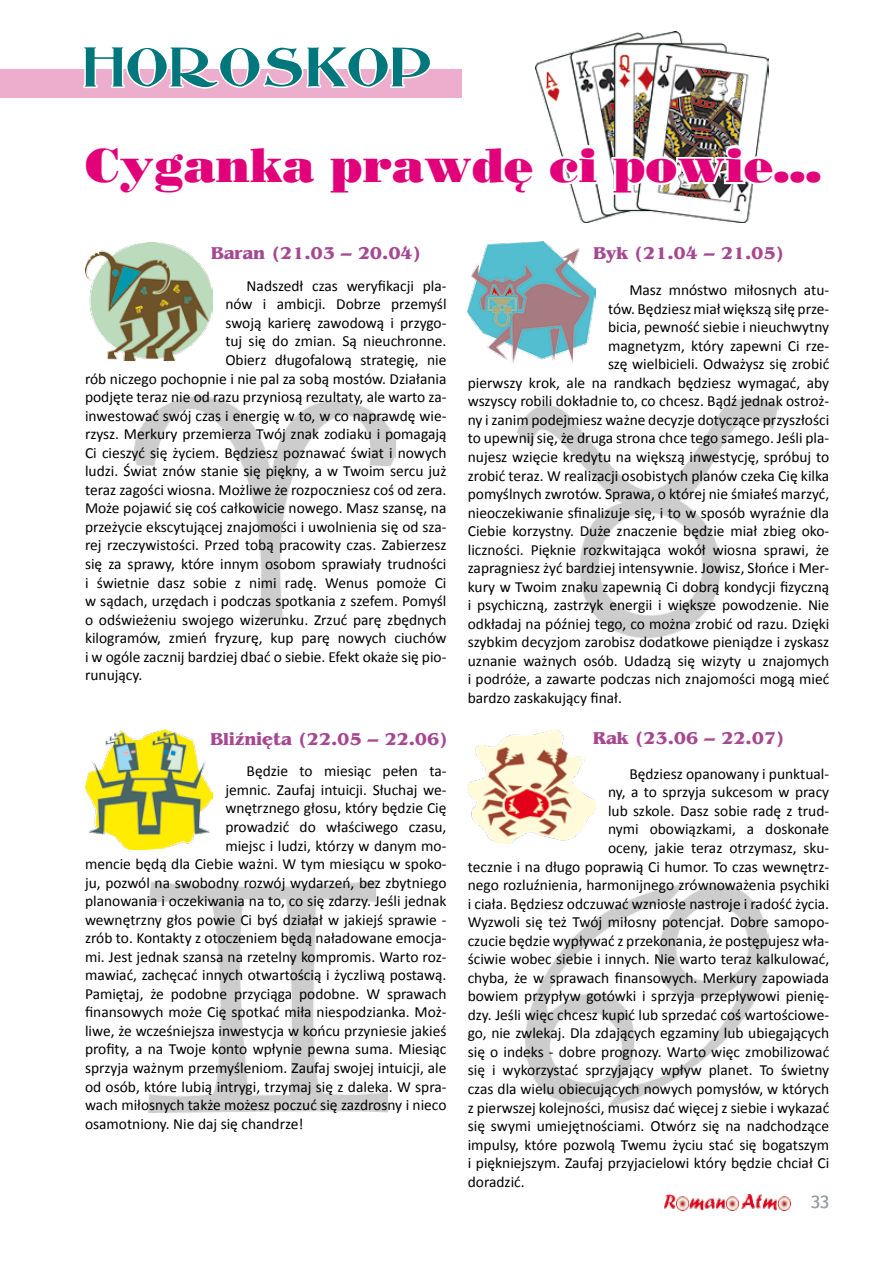
<style>
.page{position:relative;width:893px;height:1263px;background:#fff}
.page>*{position:absolute;margin:0;border:0;box-sizing:border-box;transform-origin:0 0}
.t1{font:54px "Abbess";color:#00777c}
.t2{font:48px "Bodnoff";color:#e2007a}
.t3{font:700 18px "Bangkok";color:#a64891}
.t4{font:16.5px "Tahoma";color:#99a1a6}
.t5{font:15.45px "Calibri";color:#000}
</style>
<div class="page">
<img style="left:664px;top:1195px;width:126px;height:15px">
<img style="left:526px;top:884px;width:242px;height:223px">
<img style="left:148px;top:880px;width:240px;height:232px">
<img style="left:516px;top:398px;width:262px;height:240px">
<img style="left:134px;top:397px;width:261px;height:224px">
<img style="left:468px;top:729px;width:127px;height:115px">
<img style="left:85px;top:729px;width:128px;height:120px">
<img style="left:536px;top:32px;width:232px;height:190px">
<div style="left:0;top:69px;width:461px;height:28px;background:#ecaecc"></div>
<svg style="left:81px;top:69px;width:352px;height:29px"></svg>
<svg style="left:536px;top:143px;width:2px;height:55px"></svg>
<svg style="left:546px;top:143px;width:55px;height:45px"></svg>
<svg style="left:609px;top:143px;width:159px;height:54px"></svg>
<img style="left:85px;top:242px;width:128px;height:119px">
<img style="left:468px;top:241px;width:127px;height:123px">
<h1 class="t1" style="left:83px;top:36px;width:350px">HOROSKOP</h1>
<h2 class="t2" style="left:85px;top:137px;width:738px">Cyganka prawdę ci powie…</h2>
<p class="t3" style="left:211px;top:243px;width:211px">Baran (21.03 – 20.04)</p>
<p class="t5" style="left:247px;top:276px;width:201px">Nadszedł czas weryfikacji pla-</p>
<p class="t5" style="left:225px;top:295px;width:223px">nów i ambicji. Dobrze przemyśl</p>
<p class="t5" style="left:225px;top:313px;width:223px">swoją karierę zawodową i przygo-</p>
<p class="t5" style="left:225px;top:332px;width:223px">tuj się do zmian. Są nieuchronne.</p>
<p class="t5" style="left:225px;top:350px;width:223px">Obierz długofalową strategię, nie</p>
<p class="t5" style="left:85px;top:369px;width:363px">rób niczego pochopnie i nie pal za sobą mostów. Działania</p>
<p class="t5" style="left:85px;top:387px;width:363px">podjęte teraz nie od razu przyniosą rezultaty, ale warto za-</p>
<p class="t5" style="left:85px;top:406px;width:363px">inwestować swój czas i energię w to, w co naprawdę wie-</p>
<p class="t5" style="left:85px;top:424px;width:363px">rzysz. Merkury przemierza Twój znak zodiaku i pomagają</p>
<p class="t5" style="left:85px;top:443px;width:363px">Ci cieszyć się życiem. Będziesz poznawać świat i nowych</p>
<p class="t5" style="left:85px;top:461px;width:363px">ludzi. Świat znów stanie się piękny, a w Twoim sercu już</p>
<p class="t5" style="left:85px;top:480px;width:363px">teraz zagości wiosna. Możliwe że rozpoczniesz coś od zera.</p>
<p class="t5" style="left:85px;top:499px;width:363px">Może pojawić się coś całkowicie nowego. Masz szansę, na</p>
<p class="t5" style="left:85px;top:517px;width:363px">przeżycie ekscytującej znajomości i uwolnienia się od sza-</p>
<p class="t5" style="left:85px;top:536px;width:363px">rej rzeczywistości. Przed tobą pracowity czas. Zabierzesz</p>
<p class="t5" style="left:85px;top:554px;width:363px">się za sprawy, które innym osobom sprawiały trudności</p>
<p class="t5" style="left:85px;top:573px;width:363px">i świetnie dasz sobie z nimi radę. Wenus pomoże Ci</p>
<p class="t5" style="left:85px;top:591px;width:363px">w sądach, urzędach i podczas spotkania z szefem. Pomyśl</p>
<p class="t5" style="left:85px;top:610px;width:363px">o odświeżeniu swojego wizerunku. Zrzuć parę zbędnych</p>
<p class="t5" style="left:85px;top:628px;width:363px">kilogramów, zmień fryzurę, kup parę nowych ciuchów</p>
<p class="t5" style="left:85px;top:647px;width:363px">i w ogóle zacznij bardziej dbać o siebie. Efekt okaże się pio-</p>
<p class="t5" style="left:85px;top:665px;width:59px">runujący.</p>
<p class="t3" style="left:210px;top:729px;width:238px">Bliźnięta (22.05 – 22.06)</p>
<p class="t5" style="left:247px;top:762px;width:201px">Będzie to miesiąc pełen ta-</p>
<p class="t5" style="left:225px;top:780px;width:223px">jemnic. Zaufaj intuicji. Słuchaj we-</p>
<p class="t5" style="left:225px;top:799px;width:223px">wnętrznego głosu, który będzie Cię</p>
<p class="t5" style="left:225px;top:817px;width:223px">prowadzić do właściwego czasu,</p>
<p class="t5" style="left:225px;top:836px;width:223px">miejsc i ludzi, którzy w danym mo-</p>
<p class="t5" style="left:85px;top:854px;width:363px">mencie będą dla Ciebie ważni. W tym miesiącu w spoko-</p>
<p class="t5" style="left:85px;top:873px;width:363px">ju, pozwól na swobodny rozwój wydarzeń, bez zbytniego</p>
<p class="t5" style="left:85px;top:891px;width:363px">planowania i oczekiwania na to, co się zdarzy. Jeśli jednak</p>
<p class="t5" style="left:85px;top:910px;width:363px">wewnętrzny głos powie Ci byś działał w jakiejś sprawie -</p>
<p class="t5" style="left:85px;top:928px;width:363px">zrób to. Kontakty z otoczeniem będą naładowane emocja-</p>
<p class="t5" style="left:85px;top:947px;width:363px">mi. Jest jednak szansa na rzetelny kompromis. Warto roz-</p>
<p class="t5" style="left:85px;top:965px;width:363px">mawiać, zachęcać innych otwartością i życzliwą postawą.</p>
<p class="t5" style="left:85px;top:984px;width:363px">Pamiętaj, że podobne przyciąga podobne. W sprawach</p>
<p class="t5" style="left:85px;top:1003px;width:363px">finansowych może Cię spotkać miła niespodzianka. Moż-</p>
<p class="t5" style="left:85px;top:1021px;width:363px">liwe, że wcześniejsza inwestycja w końcu przyniesie jakieś</p>
<p class="t5" style="left:85px;top:1040px;width:363px">profity, a na Twoje konto wpłynie pewna suma. Miesiąc</p>
<p class="t5" style="left:85px;top:1058px;width:363px">sprzyja ważnym przemyśleniom. Zaufaj swojej intuicji, ale</p>
<p class="t5" style="left:85px;top:1077px;width:363px">od osób, które lubią intrygi, trzymaj się z daleka. W spra-</p>
<p class="t5" style="left:85px;top:1095px;width:363px">wach miłosnych także możesz poczuć się zazdrosny i nieco</p>
<p class="t5" style="left:85px;top:1114px;width:220px">osamotniony. Nie daj się chandrze!</p>
<p class="t3" style="left:593px;top:243px;width:192px">Byk (21.04 – 21.05)</p>
<p class="t5" style="left:629px;top:280px;width:201px">Masz mnóstwo miłosnych atu-</p>
<p class="t5" style="left:608px;top:299px;width:223px">tów. Będziesz miał większą siłę prze-</p>
<p class="t5" style="left:608px;top:317px;width:223px">bicia, pewność siebie i nieuchwytny</p>
<p class="t5" style="left:608px;top:336px;width:223px">magnetyzm, który zapewni Ci rze-</p>
<p class="t5" style="left:608px;top:355px;width:223px">szę wielbicieli. Odważysz się zrobić</p>
<p class="t5" style="left:468px;top:373px;width:363px">pierwszy krok, ale na randkach będziesz wymagać, aby</p>
<p class="t5" style="left:468px;top:392px;width:363px">wszyscy robili dokładnie to, co chcesz. Bądź jednak ostroż-</p>
<p class="t5" style="left:468px;top:410px;width:363px">ny i zanim podejmiesz ważne decyzje dotyczące przyszłości</p>
<p class="t5" style="left:468px;top:429px;width:363px">to upewnij się, że druga strona chce tego samego. Jeśli pla-</p>
<p class="t5" style="left:468px;top:447px;width:363px">nujesz wzięcie kredytu na większą inwestycję, spróbuj to</p>
<p class="t5" style="left:468px;top:466px;width:363px">zrobić teraz. W realizacji osobistych planów czeka Cię kilka</p>
<p class="t5" style="left:468px;top:484px;width:363px">pomyślnych zwrotów. Sprawa, o której nie śmiałeś marzyć,</p>
<p class="t5" style="left:468px;top:503px;width:363px">nieoczekiwanie sfinalizuje się, i to w sposób wyraźnie dla</p>
<p class="t5" style="left:468px;top:521px;width:363px">Ciebie korzystny. Duże znaczenie będzie miał zbieg oko-</p>
<p class="t5" style="left:468px;top:540px;width:363px">liczności. Pięknie rozkwitająca wokół wiosna sprawi, że</p>
<p class="t5" style="left:468px;top:558px;width:363px">zapragniesz żyć bardziej intensywnie. Jowisz, Słońce i Mer-</p>
<p class="t5" style="left:468px;top:577px;width:363px">kury w Twoim znaku zapewnią Ci dobrą kondycji fizyczną</p>
<p class="t5" style="left:468px;top:596px;width:363px">i psychiczną, zastrzyk energii i większe powodzenie. Nie</p>
<p class="t5" style="left:468px;top:614px;width:363px">odkładaj na później tego, co można zrobić od razu. Dzięki</p>
<p class="t5" style="left:468px;top:633px;width:363px">szybkim decyzjom zarobisz dodatkowe pieniądze i zyskasz</p>
<p class="t5" style="left:468px;top:651px;width:363px">uznanie ważnych osób. Udadzą się wizyty u znajomych</p>
<p class="t5" style="left:468px;top:670px;width:363px">i podróże, a zawarte podczas nich znajomości mogą mieć</p>
<p class="t5" style="left:468px;top:688px;width:156px">bardzo zaskakujący finał.</p>
<p class="t3" style="left:593px;top:728px;width:192px">Rak (23.06 – 22.07)</p>
<p class="t5" style="left:629px;top:764px;width:201px">Będziesz opanowany i punktual-</p>
<p class="t5" style="left:608px;top:783px;width:223px">ny, a to sprzyja sukcesom w pracy</p>
<p class="t5" style="left:608px;top:801px;width:223px">lub szkole. Dasz sobie radę z trud-</p>
<p class="t5" style="left:608px;top:820px;width:223px">nymi obowiązkami, a doskonałe</p>
<p class="t5" style="left:608px;top:838px;width:223px">oceny, jakie teraz otrzymasz, sku-</p>
<p class="t5" style="left:468px;top:857px;width:363px">tecznie i na długo poprawią Ci humor. To czas wewnętrz-</p>
<p class="t5" style="left:468px;top:875px;width:363px">nego rozluźnienia, harmonijnego zrównoważenia psychiki</p>
<p class="t5" style="left:468px;top:894px;width:363px">i ciała. Będziesz odczuwać wzniosłe nastroje i radość życia.</p>
<p class="t5" style="left:468px;top:912px;width:363px">Wyzwoli się też Twój miłosny potencjał. Dobre samopo-</p>
<p class="t5" style="left:468px;top:931px;width:363px">czucie będzie wypływać z przekonania, że postępujesz wła-</p>
<p class="t5" style="left:468px;top:949px;width:363px">ściwie wobec siebie i innych. Nie warto teraz kalkulować,</p>
<p class="t5" style="left:468px;top:968px;width:363px">chyba, że w sprawach finansowych. Merkury zapowiada</p>
<p class="t5" style="left:468px;top:986px;width:363px">bowiem przypływ gotówki i sprzyja przepływowi pienię-</p>
<p class="t5" style="left:468px;top:1005px;width:363px">dzy. Jeśli więc chcesz kupić lub sprzedać coś wartościowe-</p>
<p class="t5" style="left:468px;top:1024px;width:363px">go, nie zwlekaj. Dla zdających egzaminy lub ubiegających</p>
<p class="t5" style="left:468px;top:1042px;width:363px">się o indeks - dobre prognozy. Warto więc zmobilizować</p>
<p class="t5" style="left:468px;top:1061px;width:363px">się i wykorzystać sprzyjający wpływ planet. To świetny</p>
<p class="t5" style="left:468px;top:1079px;width:363px">czas dla wielu obiecujących nowych pomysłów, w których</p>
<p class="t5" style="left:468px;top:1098px;width:363px">z pierwszej kolejności, musisz dać więcej z siebie i wykazać</p>
<p class="t5" style="left:468px;top:1116px;width:363px">się swymi umiejętnościami. Otwórz się na nadchodzące</p>
<p class="t5" style="left:468px;top:1135px;width:363px">impulsy, które pozwolą Twemu życiu stać się bogatszym</p>
<p class="t5" style="left:468px;top:1153px;width:363px">i piękniejszym. Zaufaj przyjacielowi który będzie chciał Ci</p>
<p class="t5" style="left:468px;top:1172px;width:58px">doradzić.</p>
<p class="t4" style="left:811px;top:1190px;width:10px">33</p>
<p class="t4" style="left:811px;top:1190px;width:10px">3</p>
</div>
